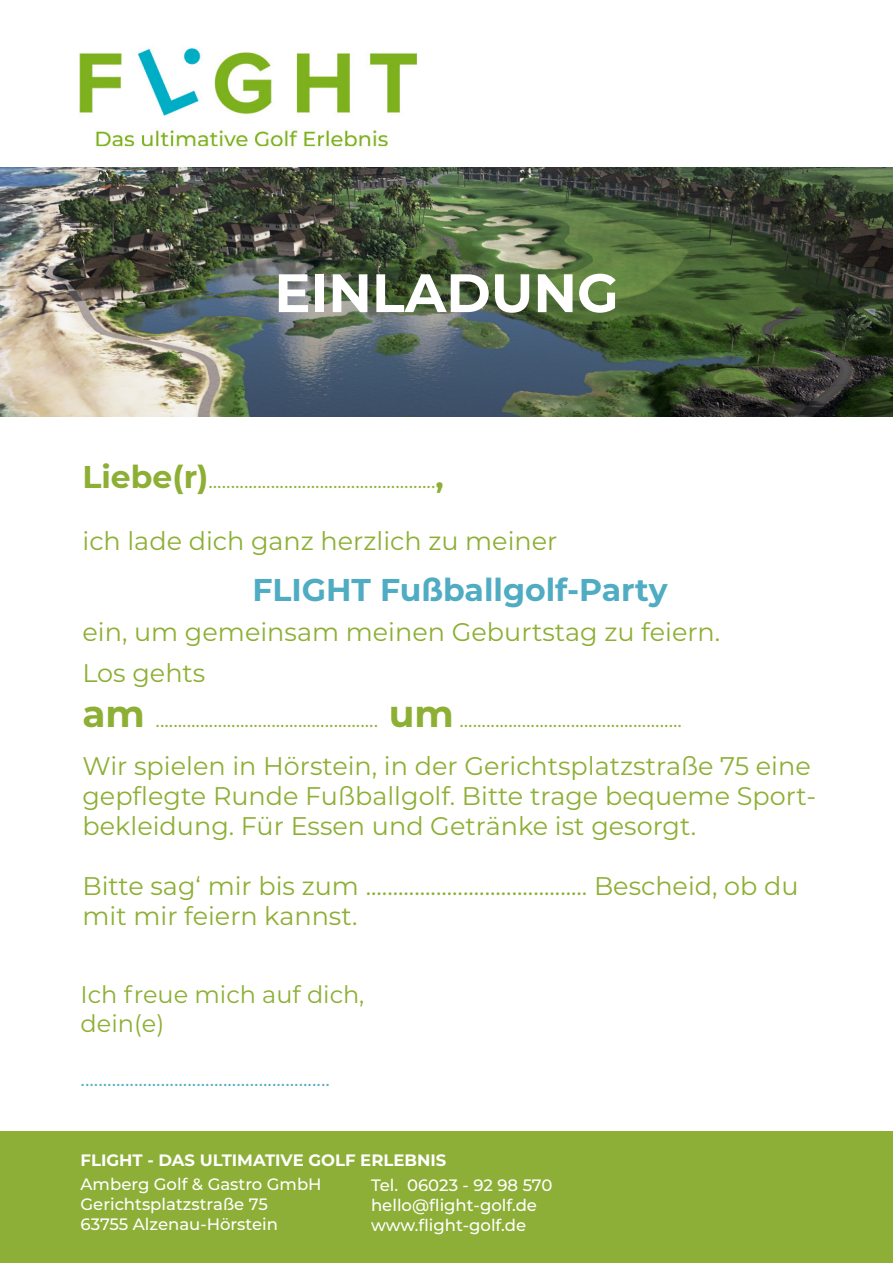
<style>
.page{position:relative;width:893px;height:1263px;background:#fff}
.page>*{position:absolute;margin:0;border:0;box-sizing:border-box;transform-origin:0 0}
.t1{font:700 54px "Montserrat";color:#fff}
.t2{font:700 31.5px "Montserrat";color:#50acc3}
.t3{font:25.5px/30px "Montserrat";color:#8daf34}
.t4{font:24px/28.8px "Montserrat";color:#8daf34}
.t5{font:21px "Montserrat";color:#8daf34}
.t6{font:21px "Montserrat";color:#50acc3}
.t7{font:500 16.5px/19.8px "Montserrat";color:#fff}
.t8{font:700 16.5px "Montserrat";color:#fff}
.s1{font-weight:700;font-size:31.5px}
.s2{font-weight:700;font-size:37.5px}
</style>
<div class="page">
<div style="left:0;top:1131px;width:893px;height:132px;background:#8daf37"></div>
<img style="left:0;top:168px;width:893px;height:249px">
<img style="left:79px;top:47px;width:338px;height:102px">
<h1 class="t1" style="left:274px;top:254px;width:346px">EINLADUNG</h1>
<p class="t5" style="left:82px;top:466px;width:363px"><span class="s1">Liebe(r)</span>...................................................<span class="s1">,</span></p>
<p class="t3" style="left:82px;top:525px;width:477px">ich lade dich ganz herzlich zu meiner</p>
<p class="t2" style="left:252px;top:567px;width:417px">FLIGHT Fußballgolf-Party</p>
<p class="t3" style="left:82px;top:611px;width:639px;line-height:40.5px">ein, um gemeinsam meinen Geburtstag zu feiern.<br>Los gehts</p>
<p class="t5" style="left:82px;top:705px;width:601px"><span class="s2">am</span> .................................................. <span class="s2">um</span> ..................................................</p>
<p class="t3" style="left:82px;top:750px;width:735px">Wir spielen in Hörstein, in der Gerichtsplatzstraße 75 eine gepflegte Runde Fußballgolf. Bitte trage bequeme Sport&shy;bekleidung. Für Essen und Getränke ist gesorgt.</p>
<p class="t3" style="left:82px;top:870px;width:718px">Bitte sag‘ mir bis zum ......................................... Bescheid, ob du mit mir feiern kannst.</p>
<p class="t4" style="left:81px;top:980px;width:285px">Ich freue mich auf dich, dein(e)</p>
<p class="t6" style="left:81px;top:1064px;width:251px">........................................................</p>
<p class="t8" style="left:81px;top:1148px;width:367px">FLIGHT - DAS ULTIMATIVE GOLF ERLEBNIS</p>
<p class="t7" style="left:81px;top:1174px;width:243px">Amberg Golf &amp; Gastro GmbH<br>Gerichtsplatzstraße 75<br>63755 Alzenau-Hörstein</p>
<p class="t7" style="left:371px;top:1175px;width:183px">Tel. 06023 - 92 98 570 hello@flight-golf.de www.flight-golf.de</p>
</div>
